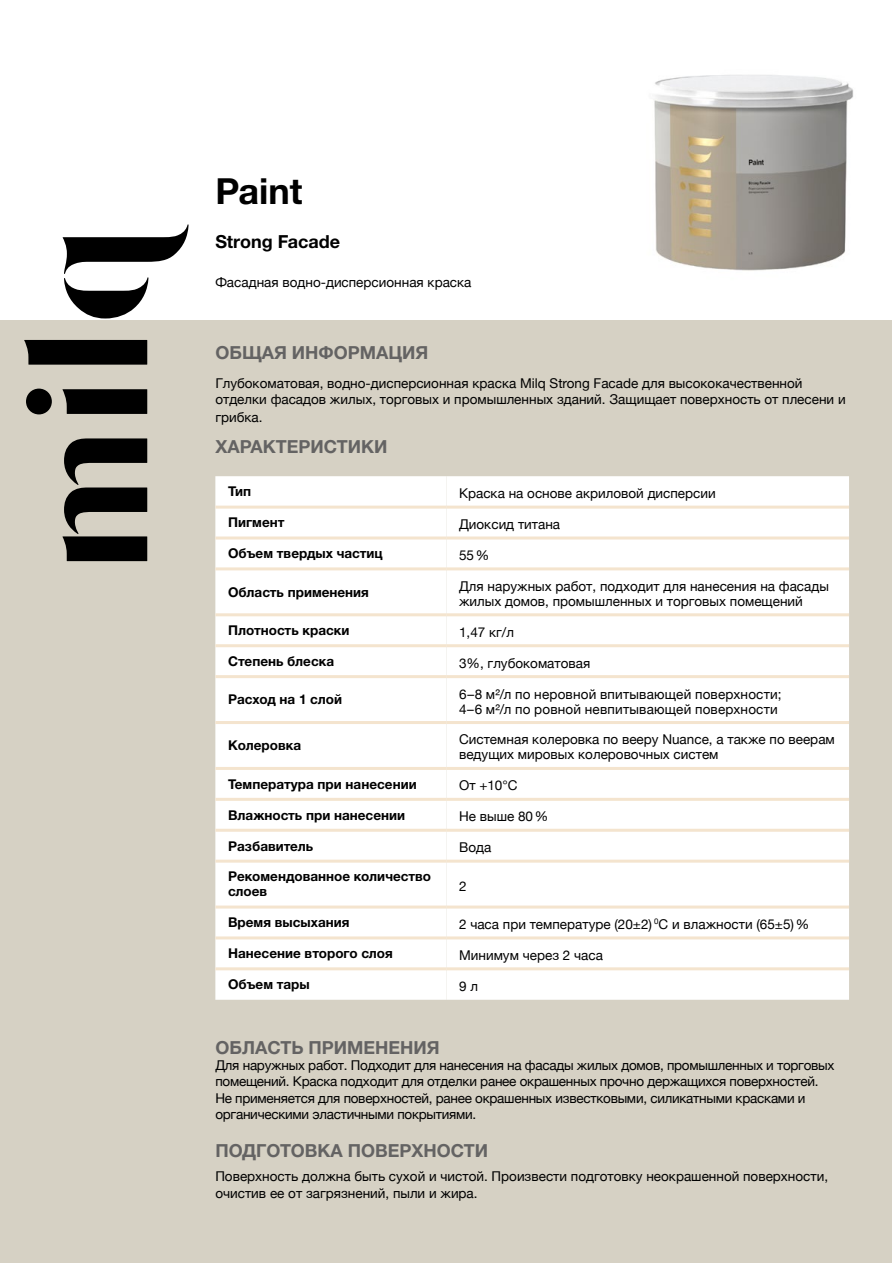
<style>
.page{position:relative;width:893px;height:1263px;background:#fff}
.page>*{position:absolute;margin:0;border:0;box-sizing:border-box;transform-origin:0 0}
.t1{font:700 36px "Helvetica Neue LTW1 G";color:#000}
.t2{font:700 18px "Helvetica Neue LTW1 G";color:#646363}
.t3{font:700 18px "Helvetica Neue LTW1 G";color:#000}
.t4{font:13.5px/15px "Helvetica Neue";color:#000}
.t5{font:13.5px/16.2px "Helvetica Neue";letter-spacing:-.02em;color:#000}
.t6{font:700 13.5px/15px "Helvetica Neue LTW1 G";color:#000}
</style>
<div class="page">
<div style="left:1px;top:320px;width:891px;height:942px;background:#d6d1c4"></div>
<div style="left:215px;top:476px;width:231px;height:524px;background:#fff"></div>
<div style="left:446px;top:476px;width:403px;height:524px;background:#fff"></div>
<hr style="left:215px;top:506px;width:231px;height:3px;background:#f4e4ce">
<hr style="left:446px;top:506px;width:403px;height:3px;background:#f4e4ce">
<hr style="left:215px;top:536px;width:231px;height:3px;background:#f4e4ce">
<hr style="left:446px;top:536px;width:403px;height:3px;background:#f4e4ce">
<hr style="left:215px;top:567px;width:231px;height:3px;background:#f4e4ce">
<hr style="left:446px;top:567px;width:403px;height:3px;background:#f4e4ce">
<hr style="left:215px;top:613px;width:231px;height:3px;background:#f4e4ce">
<hr style="left:446px;top:613px;width:403px;height:3px;background:#f4e4ce">
<hr style="left:215px;top:644px;width:231px;height:3px;background:#f4e4ce">
<hr style="left:446px;top:644px;width:403px;height:3px;background:#f4e4ce">
<hr style="left:215px;top:675px;width:231px;height:3px;background:#f4e4ce">
<hr style="left:446px;top:675px;width:403px;height:3px;background:#f4e4ce">
<hr style="left:215px;top:721px;width:231px;height:3px;background:#f4e4ce">
<hr style="left:446px;top:721px;width:403px;height:3px;background:#f4e4ce">
<hr style="left:215px;top:767px;width:231px;height:3px;background:#f4e4ce">
<hr style="left:446px;top:767px;width:403px;height:3px;background:#f4e4ce">
<hr style="left:215px;top:798px;width:231px;height:3px;background:#f4e4ce">
<hr style="left:446px;top:798px;width:403px;height:3px;background:#f4e4ce">
<hr style="left:215px;top:829px;width:231px;height:3px;background:#f4e4ce">
<hr style="left:446px;top:829px;width:403px;height:3px;background:#f4e4ce">
<hr style="left:215px;top:860px;width:231px;height:3px;background:#f4e4ce">
<hr style="left:446px;top:860px;width:403px;height:3px;background:#f4e4ce">
<hr style="left:215px;top:905px;width:231px;height:3px;background:#f4e4ce">
<hr style="left:446px;top:905px;width:403px;height:3px;background:#f4e4ce">
<hr style="left:215px;top:936px;width:231px;height:3px;background:#f4e4ce">
<hr style="left:446px;top:936px;width:403px;height:3px;background:#f4e4ce">
<hr style="left:215px;top:967px;width:231px;height:3px;background:#f4e4ce">
<hr style="left:446px;top:967px;width:403px;height:3px;background:#f4e4ce">
<img style="left:654px;top:75px;width:199px;height:196px">
<svg style="left:24px;top:224px;width:165px;height:337px"></svg>
<h1 class="t1" style="left:215px;top:169px;width:89px">Paint</h1>
<h2 class="t3" style="left:215px;top:230px;width:126px">Strong Facade</h2>
<p class="t4" style="left:215px;top:276px;width:258px">Фасадная водно-дисперсионная краска</p>
<h2 class="t2" style="left:215px;top:342px;width:215px">ОБЩАЯ ИНФОРМАЦИЯ</h2>
<p class="t4" style="left:215px;top:376px;width:632px;line-height:16.2px">Глубокоматовая, водно-дисперсионная краска Milq Strong Facade для высококачественной отделки фасадов жилых, торговых и промышленных зданий. Защищает поверхность от плесени и</p>
<p class="t4" style="left:215px;top:411px;width:49px">грибка.</p>
<h2 class="t2" style="left:215px;top:436px;width:174px">ХАРАКТЕРИСТИКИ</h2>
<p class="t6" style="left:228px;top:484px;width:25px">Тип</p>
<p class="t4" style="left:459px;top:487px;width:258px">Краска на основе акриловой дисперсии</p>
<p class="t6" style="left:228px;top:515px;width:58px">Пигмент</p>
<p class="t4" style="left:459px;top:517px;width:103px">Диоксид титана</p>
<p class="t6" style="left:228px;top:546px;width:156px">Объем твердых частиц</p>
<p class="t4" style="left:459px;top:548px;width:32px">55%</p>
<p class="t6" style="left:228px;top:584px;width:142px">Область применения</p>
<p class="t4" style="left:459px;top:579px;width:371px">Для наружных работ, подходит для нанесения на фасады жилых домов, промышленных и торговых помещений</p>
<p class="t6" style="left:228px;top:623px;width:123px">Плотность краски</p>
<p class="t4" style="left:459px;top:625px;width:56px">1,47 кг/л</p>
<p class="t6" style="left:228px;top:654px;width:108px">Степень блеска</p>
<p class="t4" style="left:459px;top:656px;width:133px">3%, глубокоматовая</p>
<p class="t6" style="left:228px;top:692px;width:115px">Расход на 1 слой</p>
<p class="t4" style="left:459px;top:687px;width:324px">6–8 м²/л по неровной впитывающей поверхности;<br>4–6 м²/л по ровной невпитывающей поверхности</p>
<p class="t6" style="left:228px;top:738px;width:75px">Колеровка</p>
<p class="t4" style="left:459px;top:733px;width:377px">Системная колеровка по вееру Nuance, а также по веерам ведущих мировых колеровочных систем</p>
<p class="t6" style="left:228px;top:776px;width:190px">Температура при нанесении</p>
<p class="t4" style="left:459px;top:779px;width:60px">От +10°С</p>
<p class="t6" style="left:228px;top:807px;width:179px">Влажность при нанесении</p>
<p class="t4" style="left:459px;top:810px;width:91px">Не выше 80%</p>
<p class="t6" style="left:228px;top:838px;width:87px">Разбавитель</p>
<p class="t4" style="left:459px;top:840px;width:34px">Вода</p>
<p class="t6" style="left:228px;top:869px;width:204px">Рекомендованное количество слоев</p>
<p class="t4" style="left:459px;top:879px;width:9px">2</p>
<p class="t6" style="left:228px;top:915px;width:123px">Время высыхания</p>
<p class="t4" style="left:459px;top:917px;width:352px">2 часа при температуре (20±2) <sup>0</sup>С и влажности (65±5)%</p>
<p class="t6" style="left:228px;top:946px;width:166px">Нанесение второго слоя</p>
<p class="t4" style="left:459px;top:948px;width:145px">Минимум через 2 часа</p>
<p class="t6" style="left:228px;top:977px;width:83px">Объем тары</p>
<p class="t4" style="left:459px;top:979px;width:20px">9 л</p>
<h2 class="t2" style="left:215px;top:1036px;width:226px">ОБЛАСТЬ ПРИМЕНЕНИЯ</h2>
<p class="t5" style="left:215px;top:1058px;width:621px">Для наружных работ. Подходит для нанесения на фасады жилых домов, промышленных и торговых помещений. Краска подходит для отделки ранее окрашенных прочно держащихся поверхностей.<br>Не применяется для поверхностей, ранее окрашенных известковыми, силикатными красками и органическими эластичными покрытиями.</p>
<h2 class="t2" style="left:215px;top:1139px;width:274px">ПОДГОТОВКА ПОВЕРХНОСТИ</h2>
<p class="t4" style="left:215px;top:1169px;width:614px;line-height:16.2px">Поверхность должна быть сухой и чистой. Произвести подготовку неокрашенной поверхности, очистив ее от загрязнений, пыли и жира.</p>
</div>
